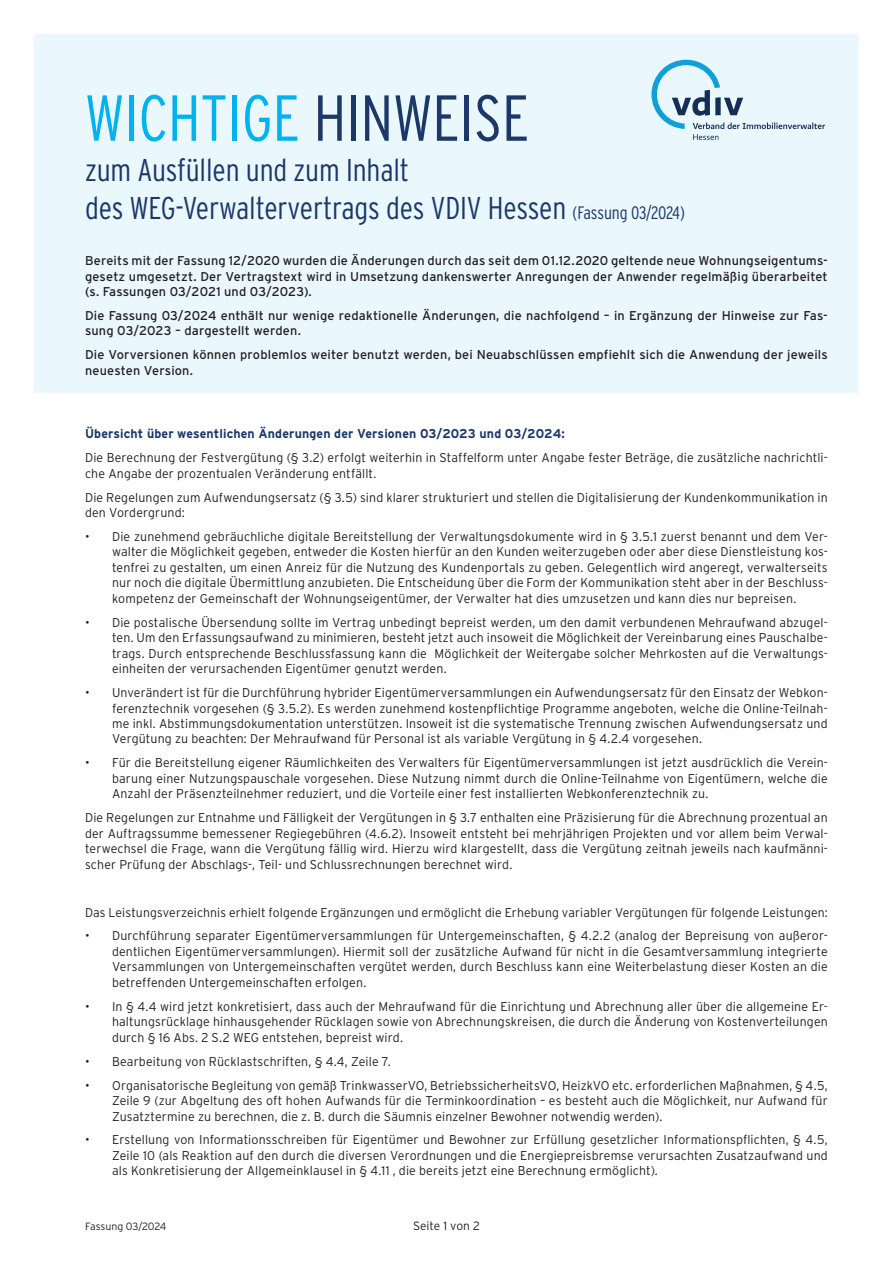
<style>
.page{position:relative;width:893px;height:1263px;background:#fff}
.page>*{position:absolute;margin:0;border:0;box-sizing:border-box;transform-origin:0 0}
.t1{font:300 64.8px "Interstate Condensed";color:#00b3ef}
.t2{font:300 31.5px "Interstate Condensed";letter-spacing:-.005em;color:#1b3868}
.t3{font:300 12.75px/15.5px "Interstate";letter-spacing:.01em;color:#231f20;text-align:justify}
.t4{font:12.75px/15.5px "Interstate";letter-spacing:.01em;color:#231f20}
.t5{font:300 12.75px "Interstate";letter-spacing:.01em;color:#231f20;scale:.96 1}
.t6{font:700 12.75px "Interstate";letter-spacing:.01em;color:#1b3868}
.t7{font:300 12px "Interstate";letter-spacing:-.005em;color:#231f20}
.t8{font:300 10.5px "Interstate";letter-spacing:-.01em;color:#231f20}
.s1{color:#1b3868}
.s2{font-size:18px}
</style>
<div class="page">
<div style="left:34px;top:34px;width:825px;height:358px;background:#eaf7fd"></div>
<svg style="left:651px;top:60px;width:174px;height:80px"></svg>
<p class="t1" style="left:85px;top:82px;width:446px">WICHTIGE <span class="s1">HINWEISE</span></p>
<p class="t2" style="left:85px;top:152px;width:326px">zum Ausfüllen und zum Inhalt</p>
<p class="t2" style="left:85px;top:190px;width:601px">des WEG-Verwaltervertrags des VDIV Hessen <span class="s2">(Fassung 03/2024)</span></p>
<p class="t4" style="left:85px;top:253px;width:744px;text-align:justify">Bereits mit der Fassung 12/2020 wurden die Änderungen durch das seit dem 01.12.2020 geltende neue Wohnungseigentums&shy;gesetz umgesetzt. Der Vertragstext wird in Umsetzung dankenswerter Anregungen der Anwender regelmäßig überarbeitet (s. Fassungen 03/2021 und 03/2023).</p>
<p class="t4" style="left:85px;top:308px;width:744px">Die Fassung 03/2024 enthält nur wenige redaktionelle Änderungen, die nachfolgend – in Ergänzung der Hinweise zur Fas&shy;sung 03/2023 – dargestellt werden.</p>
<p class="t4" style="left:85px;top:347px;width:744px">Die Vorversionen können problemlos weiter benutzt werden, bei Neuabschlüssen empfiehlt sich die Anwendung der jeweils neuesten Version.</p>
<p class="t6" style="left:85px;top:427px;width:481px">Übersicht über wesentlichen Änderungen der Versionen 03/2023 und 03/2024:</p>
<p class="t3" style="left:85px;top:450px;width:744px">Die Berechnung der Festvergütung (§ 3.2) erfolgt weiterhin in Staffelform unter Angabe fester Beträge, die zusätzliche nachrichtli&shy;che Angabe der prozentualen Veränderung entfällt.</p>
<p class="t3" style="left:85px;top:489px;width:744px">Die Regelungen zum Aufwendungsersatz (§ 3.5) sind klarer strukturiert und stellen die Digitalisierung der Kundenkommunikation in den Vordergrund:</p>
<p class="t3" style="left:112px;top:529px;width:717px;text-indent:-27px">• Die zunehmend gebräuchliche digitale Bereitstellung der Verwaltungsdokumente wird in § 3.5.1 zuerst benannt und dem Ver&shy;walter die Möglichkeit gegeben, entweder die Kosten hierfür an den Kunden weiterzugeben oder aber diese Dienstleistung kos&shy;tenfrei zu gestalten, um einen Anreiz für die Nutzung des Kundenportals zu geben. Gelegentlich wird angeregt, verwalterseits nur noch die digitale Übermittlung anzubieten. Die Entscheidung über die Form der Kommunikation steht aber in der Beschluss&shy;kompetenz der Gemeinschaft der Wohnungseigentümer, der Verwalter hat dies umzusetzen und kann dies nur bepreisen.</p>
<p class="t3" style="left:112px;top:614px;width:717px;text-indent:-27px">• Die postalische Übersendung sollte im Vertrag unbedingt bepreist werden, um den damit verbundenen Mehraufwand abzugel&shy;ten. Um den Erfassungsaufwand zu minimieren, besteht jetzt auch insoweit die Möglichkeit der Vereinbarung eines Pauschalbe&shy;trags. Durch entsprechende Beschlussfassung kann die Möglichkeit der Weitergabe solcher Mehrkosten auf die Verwaltungs&shy;einheiten der verursachenden Eigentümer genutzt werden.</p>
<p class="t3" style="left:112px;top:685px;width:717px;text-indent:-27px">• Unverändert ist für die Durchführung hybrider Eigentümerversammlungen ein Aufwendungsersatz für den Einsatz der Webkon&shy;ferenztechnik vorgesehen (§ 3.5.2). Es werden zunehmend kostenpflichtige Programme angeboten, welche die Online-Teilnah&shy;me inkl. Abstimmungsdokumentation unterstützen. Insoweit ist die systematische Trennung zwischen Aufwendungsersatz und Vergütung zu beachten: Der Mehraufwand für Personal ist als variable Vergütung in § 4.2.4 vorgesehen.</p>
<p class="t3" style="left:112px;top:755px;width:717px;text-indent:-27px">• Für die Bereitstellung eigener Räumlichkeiten des Verwalters für Eigentümerversammlungen ist jetzt ausdrücklich die Verein&shy;barung einer Nutzungspauschale vorgesehen. Diese Nutzung nimmt durch die Online-Teilnahme von Eigentümern, welche die Anzahl der Präsenzteilnehmer reduziert, und die Vorteile einer fest installierten Webkonferenztechnik zu.</p>
<p class="t3" style="left:85px;top:810px;width:744px">Die Regelungen zur Entnahme und Fälligkeit der Vergütungen in § 3.7 enthalten eine Präzisierung für die Abrechnung prozentual an der Auftragssumme bemessener Regiegebühren (4.6.2). Insoweit entsteht bei mehrjährigen Projekten und vor allem beim Verwal&shy;terwechsel die Frage, wann die Vergütung fällig wird. Hierzu wird klargestellt, dass die Vergütung zeitnah jeweils nach kaufmänni&shy;scher Prüfung der Abschlags-, Teil- und Schlussrechnungen berechnet wird.</p>
<p class="t5" style="left:85px;top:905px;width:775px">Das Leistungsverzeichnis erhielt folgende Ergänzungen und ermöglicht die Erhebung variabler Vergütungen für folgende Leistungen:</p>
<p class="t3" style="left:112px;top:928px;width:717px;text-indent:-27px">• Durchführung separater Eigentümerversammlungen für Untergemeinschaften, § 4.2.2 (analog der Bepreisung von außeror&shy;dentlichen Eigentümerversammlungen). Hiermit soll der zusätzliche Aufwand für nicht in die Gesamtversammlung integrierte Versammlungen von Untergemeinschaften vergütet werden, durch Beschluss kann eine Weiterbelastung dieser Kosten an die betreffenden Untergemeinschaften erfolgen.</p>
<p class="t3" style="left:112px;top:998px;width:717px;text-indent:-27px">• In § 4.4 wird jetzt konkretisiert, dass auch der Mehraufwand für die Einrichtung und Abrechnung aller über die allgemeine Er&shy;haltungsrücklage hinhausgehender Rücklagen sowie von Abrechnungskreisen, die durch die Änderung von Kostenverteilungen durch § 16 Abs. 2 S.2 WEG entstehen, bepreist wird.</p>
<p class="t3" style="left:85px;top:1053px;width:307px">• Bearbeitung von Rücklastschriften, § 4.4, Zeile 7.</p>
<p class="t3" style="left:112px;top:1077px;width:717px;text-indent:-27px">• Organisatorische Begleitung von gemäß TrinkwasserVO, BetriebssicherheitsVO, HeizkVO etc. erforderlichen Maßnahmen, § 4.5, Zeile 9 (zur Abgeltung des oft hohen Aufwands für die Terminkoordination – es besteht auch die Möglichkeit, nur Aufwand für Zusatztermine zu berechnen, die z. B. durch die Säumnis einzelner Bewohner notwendig werden).</p>
<p class="t3" style="left:112px;top:1132px;width:717px;text-indent:-27px">• Erstellung von Informationsschreiben für Eigentümer und Bewohner zur Erfüllung gesetzlicher Informationspflichten, § 4.5, Zeile 10 (als Reaktion auf den durch die diversen Verordnungen und die Energiepreisbremse verursachten Zusatzaufwand und als Konkretisierung der Allgemeinklausel in § 4.11 , die bereits jetzt eine Berechnung ermöglicht).</p>
<p class="t8" style="left:85px;top:1220px;width:82px">Fassung 03/2024</p>
<p class="t7" style="left:413px;top:1219px;width:68px">Seite 1 von 2</p>
</div>
